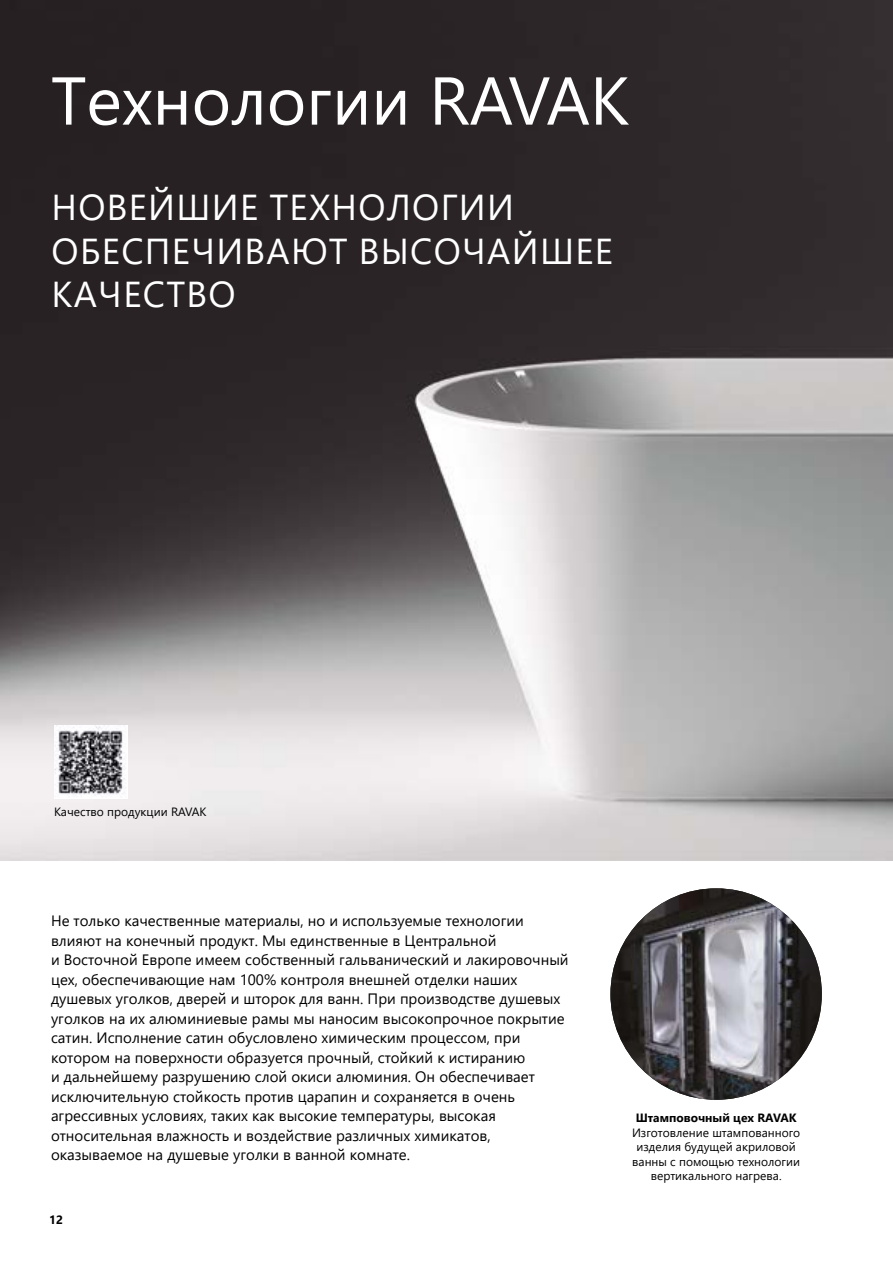
<style>
.page{position:relative;width:893px;height:1263px;background:#fff}
.page>*{position:absolute;margin:0;border:0;box-sizing:border-box;transform-origin:0 0}
.t1{font:67.5px "Segoe UI";color:#fff}
.t2{font:36px/43.2px "Segoe UI";letter-spacing:.035em;color:#fff}
.t3{font:15px/19.5px "Segoe UI";color:#000}
.t4{font:12px/14.4px "Segoe UI";color:#000;text-align:center}
.t5{font:700 12px "Segoe UI";color:#000}
</style>
<div class="page">
<img style="left:0;top:0;width:893px;height:860px">
<img style="left:610px;top:888px;width:212px;height:212px">
<img style="left:54px;top:725px;width:73px;height:74px">
<h1 class="t1" style="left:51px;top:37px;width:579px">Технологии RAVAK</h1>
<h2 class="t2" style="left:52px;top:183px;width:563px">НОВЕЙШИЕ ТЕХНОЛОГИИ<br>ОБЕСПЕЧИВАЮТ ВЫСОЧАЙШЕЕ<br>КАЧЕСТВО</h2>
<p class="t4" style="left:54px;top:803px;width:154px">Качество продукции RAVAK</p>
<p class="t3" style="left:51px;top:910px;width:519px">Не только качественные материалы, но и используемые технологии влияют на конечный продукт. Мы единственные в Центральной<br>и Восточной Европе имеем собственный гальванический и лакировочный цех, обеспечивающие нам 100% контроля внешней отделки наших душевых уголков, дверей и шторок для ванн. При производстве душевых уголков на их алюминиевые рамы мы наносим высокопрочное покрытие сатин. Исполнение сатин обусловлено химическим процессом, при котором на поверхности образуется прочный, стойкий к истиранию<br>и дальнейшему разрушению слой окиси алюминия. Он обеспечивает исключительную стойкость против царапин и сохраняется в очень агрессивных условиях, таких как высокие температуры, высокая относительная влажность и воздействие различных химикатов, оказываемое на душевые уголки в ванной комнате.</p>
<p class="t5" style="left:49px;top:1208px;width:15px">12</p>
<p class="t5" style="left:636px;top:1107px;width:162px">Штамповочный цех RAVAK</p>
<p class="t4" style="left:632px;top:1124px;width:170px">Изготовление штампованного изделия будущей акриловой ванны с помощью технологии вертикального нагрева.</p>
</div>
